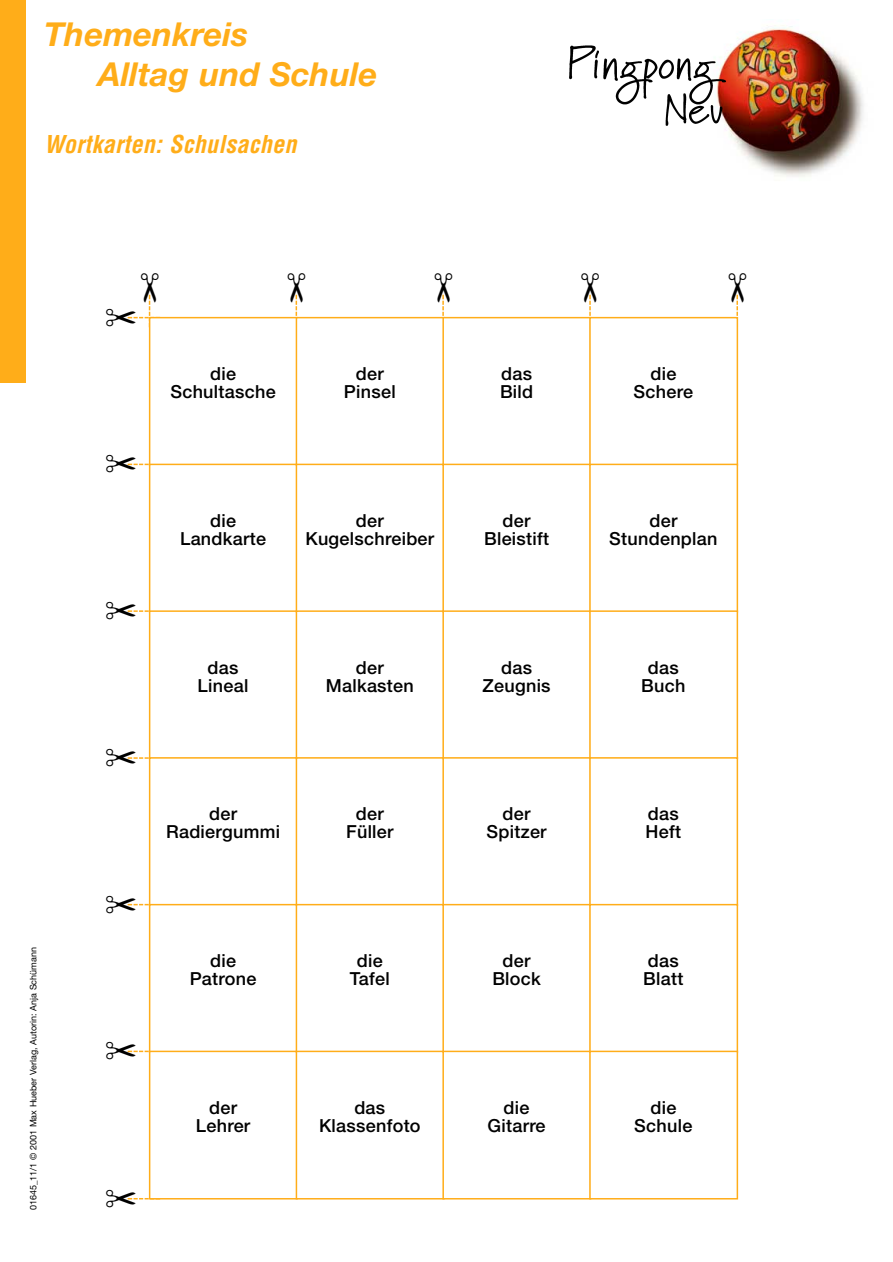
<style>
.page{position:relative;width:893px;height:1262px;background:#fff}
.page>*{position:absolute;margin:0;border:0;box-sizing:border-box;transform-origin:0 0}
.t1{font:italic 700 33px/39.6px "Helvetica Neue";color:#ffad19}
.t2{font:italic 700 condensed 24px "Helvetica";letter-spacing:.015em;color:#ffad19}
.t3{font:500 18px/18px "Helvetica Neue";letter-spacing:.015em;color:#000;text-align:center}
.t4{font:9px "Helvetica Neue";color:#000}
</style>
<div class="page">
<img style="left:734px;top:25px;width:130px;height:152px">
<div style="left:0;top:0;width:26px;height:383px;background:#ffad19"></div>
<img style="left:569px;top:36px;width:180px;height:105px">
<div style="left:149px;top:317px;width:149px;height:149px;border:2px solid #ffad19"></div>
<div style="left:149px;top:463px;width:149px;height:149px;border:2px solid #ffad19"></div>
<div style="left:149px;top:610px;width:149px;height:149px;border:2px solid #ffad19"></div>
<div style="left:149px;top:757px;width:149px;height:149px;border:2px solid #ffad19"></div>
<div style="left:149px;top:904px;width:149px;height:148px;border:2px solid #ffad19"></div>
<div style="left:149px;top:1050px;width:149px;height:149px;border:2px solid #ffad19"></div>
<div style="left:296px;top:317px;width:148px;height:149px;border:2px solid #ffad19"></div>
<div style="left:296px;top:463px;width:148px;height:149px;border:2px solid #ffad19"></div>
<div style="left:296px;top:610px;width:148px;height:149px;border:2px solid #ffad19"></div>
<div style="left:296px;top:757px;width:148px;height:149px;border:2px solid #ffad19"></div>
<div style="left:296px;top:904px;width:148px;height:148px;border:2px solid #ffad19"></div>
<div style="left:296px;top:1050px;width:148px;height:149px;border:2px solid #ffad19"></div>
<div style="left:442px;top:317px;width:149px;height:149px;border:2px solid #ffad19"></div>
<div style="left:442px;top:463px;width:149px;height:149px;border:2px solid #ffad19"></div>
<div style="left:442px;top:610px;width:149px;height:149px;border:2px solid #ffad19"></div>
<div style="left:442px;top:757px;width:149px;height:149px;border:2px solid #ffad19"></div>
<div style="left:442px;top:904px;width:149px;height:148px;border:2px solid #ffad19"></div>
<div style="left:442px;top:1050px;width:149px;height:149px;border:2px solid #ffad19"></div>
<div style="left:589px;top:317px;width:149px;height:149px;border:2px solid #ffad19"></div>
<div style="left:589px;top:463px;width:149px;height:149px;border:2px solid #ffad19"></div>
<div style="left:589px;top:610px;width:149px;height:149px;border:2px solid #ffad19"></div>
<div style="left:589px;top:757px;width:149px;height:149px;border:2px solid #ffad19"></div>
<div style="left:589px;top:904px;width:149px;height:148px;border:2px solid #ffad19"></div>
<div style="left:589px;top:1050px;width:149px;height:149px;border:2px solid #ffad19"></div>
<svg style="left:127px;top:455px;width:33px;height:18px"></svg>
<svg style="left:127px;top:294px;width:33px;height:33px"></svg>
<svg style="left:288px;top:294px;width:17px;height:33px"></svg>
<svg style="left:434px;top:294px;width:18px;height:33px"></svg>
<svg style="left:581px;top:294px;width:18px;height:33px"></svg>
<svg style="left:728px;top:294px;width:11px;height:33px"></svg>
<svg style="left:127px;top:602px;width:33px;height:17px"></svg>
<svg style="left:127px;top:749px;width:33px;height:17px"></svg>
<svg style="left:127px;top:895px;width:33px;height:18px"></svg>
<svg style="left:127px;top:1042px;width:33px;height:17px"></svg>
<svg style="left:127px;top:1189px;width:33px;height:11px"></svg>
<h1 class="t1" style="left:98px;top:18px;width:281px;text-indent:-54px">Themenkreis<br>Alltag und Schule</h1>
<h2 class="t2" style="left:44px;top:135px;width:254px">Wortkarten: Schulsachen</h2>
<p class="t3" style="left:170px;top:366px;width:107px">die<br>Schultasche</p>
<p class="t3" style="left:500px;top:366px;width:35px;text-align:left">das<br>Bild</p>
<p class="t3" style="left:633px;top:366px;width:61px">die<br>Schere</p>
<p class="t3" style="left:344px;top:366px;width:53px">der<br>Pinsel</p>
<p class="t3" style="left:180px;top:513px;width:87px">die<br>Landkarte</p>
<p class="t3" style="left:305px;top:513px;width:130px">der<br>Kugelschreiber</p>
<p class="t3" style="left:484px;top:513px;width:66px">der<br>Bleistift</p>
<p class="t3" style="left:609px;top:513px;width:110px">der<br>Stundenplan</p>
<p class="t3" style="left:198px;top:660px;width:52px">das<br>Lineal</p>
<p class="t3" style="left:326px;top:660px;width:89px">der<br>Malkasten</p>
<p class="t3" style="left:482px;top:660px;width:70px">das<br>Zeugnis</p>
<p class="t3" style="left:641px;top:660px;width:46px">das<br>Buch</p>
<p class="t4" style="left:30px;top:1210px;width:265px;rotate:-90deg">01645_11/1 © 2001 Max Hueber Verlag, Autorin: Anja Schümann</p>
<p class="t3" style="left:166px;top:806px;width:115px">der<br>Radiergummi</p>
<p class="t3" style="left:346px;top:806px;width:49px">der<br>Füller</p>
<p class="t3" style="left:486px;top:806px;width:62px">der<br>Spitzer</p>
<p class="t3" style="left:645px;top:806px;width:37px;text-align:left">das<br>Heft</p>
<p class="t3" style="left:190px;top:953px;width:68px">die<br>Patrone</p>
<p class="t3" style="left:350px;top:953px;width:42px">die<br>Tafel</p>
<p class="t3" style="left:492px;top:953px;width:50px">der<br>Block</p>
<p class="t3" style="left:643px;top:953px;width:42px;text-align:left">das<br>Blatt</p>
<p class="t3" style="left:196px;top:1100px;width:56px">der<br>Lehrer</p>
<p class="t3" style="left:319px;top:1100px;width:103px">das<br>Klassenfoto</p>
<p class="t3" style="left:487px;top:1100px;width:60px">die<br>Gitarre</p>
<p class="t3" style="left:634px;top:1100px;width:60px">die<br>Schule</p>
</div>
